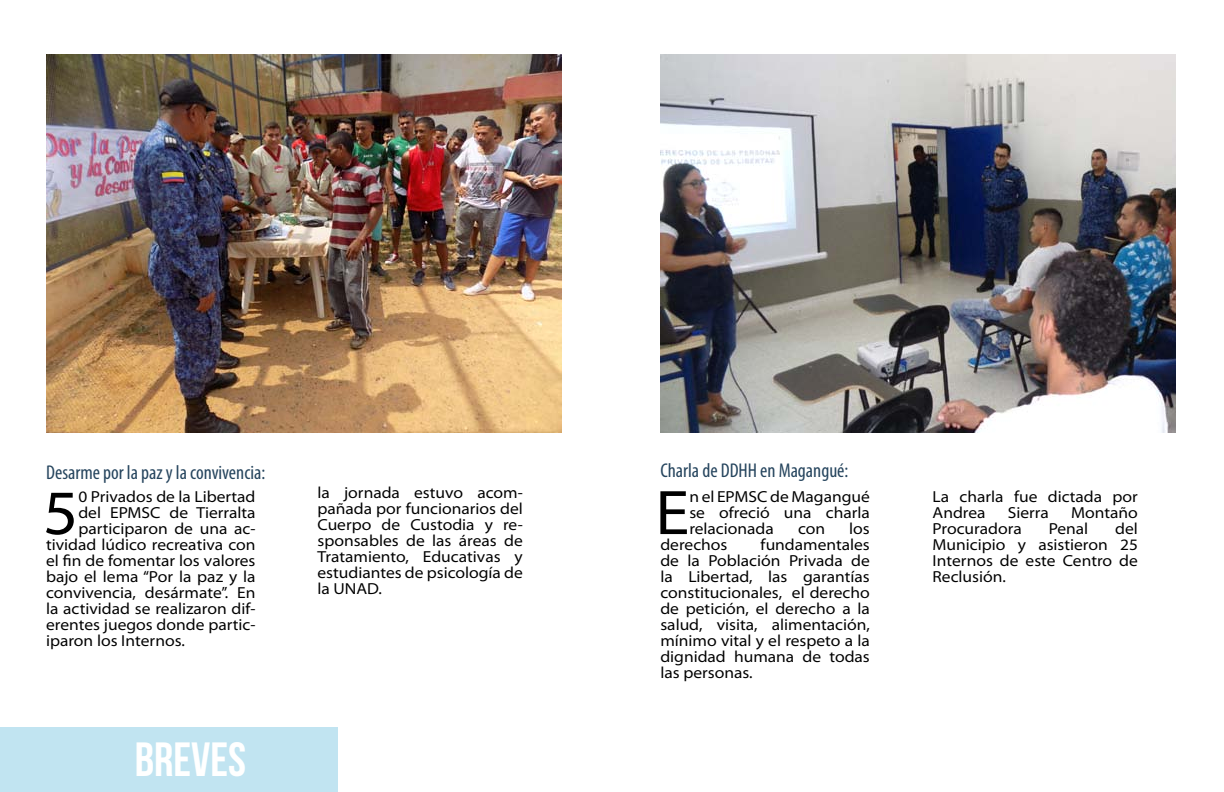
<style>
.page{position:relative;width:1224px;height:792px;background:#fff}
.page>*{position:absolute;margin:0;border:0;box-sizing:border-box;transform-origin:0 0}
.t1{font:semi-expanded 63.5px "Myriad Pro";color:#000}
.t2{font:700 48px "Bebas Neue";color:#fff}
.t3{font:condensed 20px "Myriad Pro";color:#26455e}
.t4{font:semi-expanded 16px/16px "Myriad Pro";color:#000;text-align:justify}
</style>
<div class="page">
<div style="left:0;top:728px;width:338px;height:64px;background:#c1e4f1"></div>
<img style="left:46px;top:54px;width:515px;height:379px">
<img style="left:660px;top:54px;width:516px;height:379px">
<p class="t3" style="left:46px;top:461px;width:221px">Desarme por la paz y la convivencia:</p>
<p class="t3" style="left:660px;top:459px;width:190px">Charla de DDHH en Magangué:</p>
<h1 class="t1" style="left:43px;top:478px;width:37px">5</h1>
<p class="t4" style="left:78px;top:489px;width:179px">0 Privados de la Libertad</p>
<p class="t4" style="left:78px;top:505px;width:179px">del EPMSC de Tierralta</p>
<p class="t4" style="left:78px;top:521px;width:179px">participaron de una ac-</p>
<p class="t4" style="left:46px;top:537px;width:211px">tividad lúdico recreativa con</p>
<p class="t4" style="left:46px;top:553px;width:211px">el fin de fomentar los valores</p>
<p class="t4" style="left:46px;top:569px;width:211px">bajo el lema “Por la paz y la</p>
<p class="t4" style="left:46px;top:585px;width:211px">convivencia, desármate”. En</p>
<p class="t4" style="left:46px;top:601px;width:211px">la actividad se realizaron dif-</p>
<p class="t4" style="left:46px;top:617px;width:211px">erentes juegos donde partic-</p>
<p class="t4" style="left:46px;top:633px;width:140px">iparon los Internos.</p>
<p class="t4" style="left:317px;top:485px;width:207px">la jornada estuvo acom&shy;pañada por funcionarios del Cuerpo de Custodia y re&shy;sponsables de las áreas de Tratamiento, Educativas y estudiantes de psicología de la UNAD.</p>
<h1 class="t1" style="left:655px;top:478px;width:36px">E</h1>
<p class="t4" style="left:689px;top:489px;width:182px">n el EPMSC de Magangué se ofreció una charla relacionada</p>
<p class="t4" style="left:798px;top:521px;width:29px">con</p>
<p class="t4" style="left:849px;top:521px;width:22px">los</p>
<p class="t4" style="left:660px;top:537px;width:211px;text-indent:100px">fundamentales de la Población Privada de la Libertad, las garantías constitucionales, el derecho de petición, el derecho a la salud, visita, alimentación, mínimo vital y el respeto a la dignidad humana de todas las personas.</p>
<p class="t4" style="left:660px;top:537px;width:69px">derechos</p>
<p class="t4" style="left:933px;top:489px;width:207px">La charla fue dictada por<br>Andrea</p>
<p class="t4" style="left:1008px;top:505px;width:43px">Sierra</p>
<p class="t4" style="left:1071px;top:505px;width:68px">Montaño</p>
<p class="t4" style="left:933px;top:521px;width:91px">Procuradora</p>
<p class="t4" style="left:1049px;top:521px;width:41px">Penal</p>
<p class="t4" style="left:933px;top:521px;width:207px;text-indent:183px">del Municipio y asistieron 25<br>Internos de este Centro de Reclusión.</p>
<h2 class="t2" style="left:135px;top:734px;width:113px">BREVES</h2>
</div>
